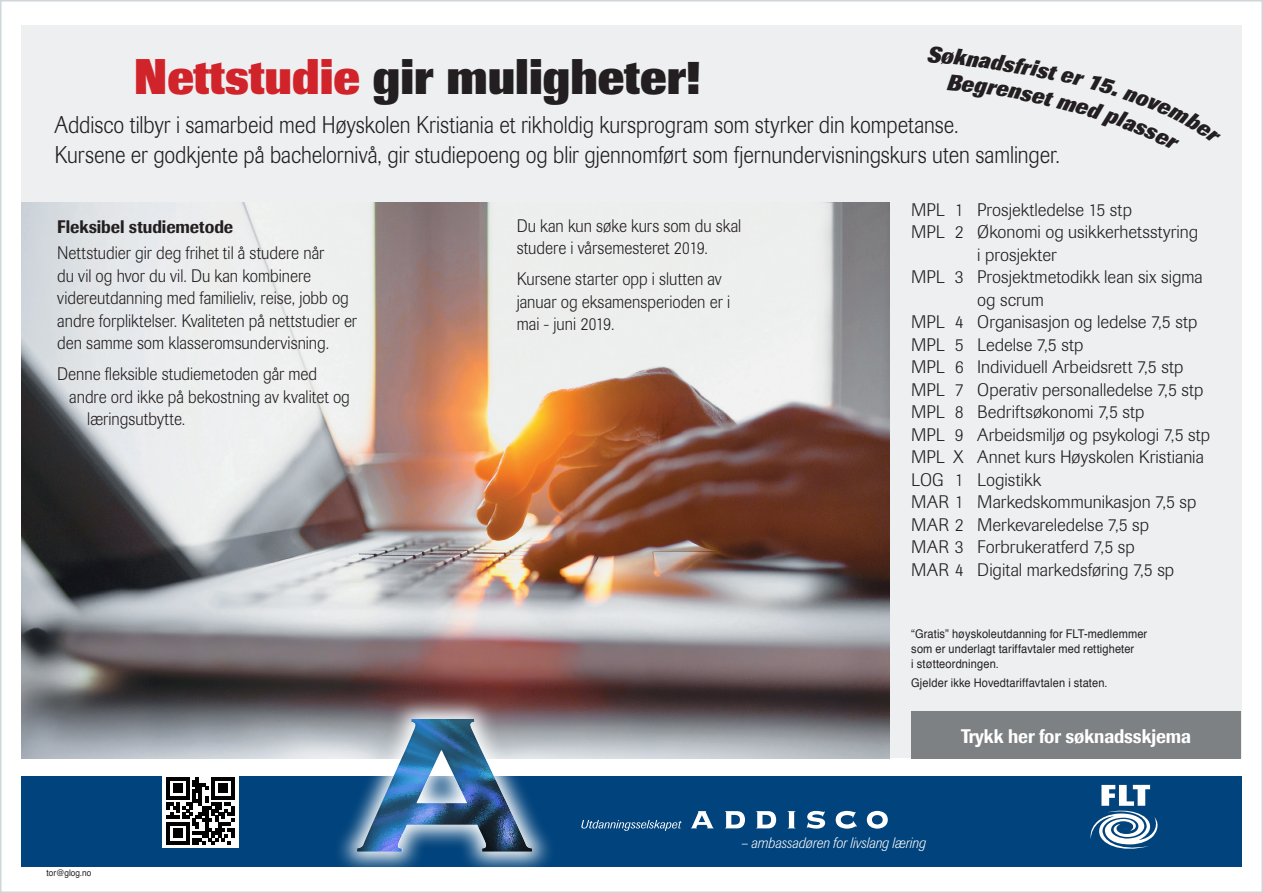
<style>
.page{position:relative;width:1263px;height:893px;background:#fff}
.page>*{position:absolute;margin:0;border:0;box-sizing:border-box;transform-origin:0 0}
.t1{font:800 49.5px "Imago";color:#231f20;scale:.89 1}
.t2{font:300 24px/30px "Imago";color:#231f20;scale:.9 1}
.t3{font:500 19.5px "Imago";letter-spacing:-.005em;color:#fff;scale:.9 1}
.t4{font:300 18px/22.5px "Imago";color:#231f20}
.t5{font:300 18px/22.5px "Imago";color:#231f20;scale:.92 1}
.t6{font:500 18px "Imago";letter-spacing:-.005em;color:#231f20;scale:.92 1}
.t7{font:italic 300 15px "Imago";color:#fff;scale:.92 1}
.t8{font:12px "Helvetica";letter-spacing:.01em;color:#231f20;scale:.92 1}
.t9{font:9px "Helvetica";letter-spacing:-.005em;color:#231f20;scale:.92 1}
.s1{color:#d1232a}
</style>
<div class="page">
<div style="left:21px;top:26px;width:1221px;height:732px;background:#edeff1"></div>
<img style="left:21px;top:203px;width:868px;height:556px">
<div style="left:21px;top:776px;width:1221px;height:91px;background:#01437c"></div>
<svg style="left:1090px;top:785px;width:67px;height:64px"></svg>
<div style="left:162px;top:767px;width:77px;height:81px;background:#fff"></div>
<svg style="left:167px;top:777px;width:67px;height:67px"></svg>
<svg style="left:691px;top:811px;width:23px;height:17px"></svg>
<svg style="left:725px;top:811px;width:20px;height:17px"></svg>
<svg style="left:756px;top:811px;width:20px;height:17px"></svg>
<svg style="left:788px;top:811px;width:7px;height:17px"></svg>
<svg style="left:807px;top:811px;width:18px;height:18px"></svg>
<svg style="left:836px;top:811px;width:21px;height:18px"></svg>
<svg style="left:867px;top:811px;width:21px;height:18px"></svg>
<svg style="left:581px;top:820px;width:101px;height:11px"></svg>
<svg style="left:334px;top:694px;width:222px;height:173px"></svg>
<img style="left:357px;top:719px;width:175px;height:133px">
<div style="left:911px;top:711px;width:329px;height:48px;background:#7e8183"></div>
<p class="t1" style="left:134px;top:47px;width:637px"><span class="s1">Nettstudie</span> gir muligheter!</p>
<p class="t2" style="left:55px;top:110px;width:1119px">Addisco tilbyr i samarbeid med Høyskolen Kristiania et rikholdig kursprogram som styrker din kompetanse.<br>Kursene er godkjente på bachelornivå, gir studiepoeng og blir gjennomført som fjernundervisningskurs uten samlinger.</p>
<p class="t6" style="left:57px;top:215px;width:193px">Fleksibel studiemetode</p>
<p class="t5" style="left:57px;top:242px;width:327px">Nettstudier gir deg frihet til å studere når<br>du vil og hvor du vil. Du kan kombinere videreutdanning med familieliv, reise, jobb og andre forpliktelser. Kvaliteten på nettstudier er den samme som klasseromsundervisning.</p>
<p class="t5" style="left:57px;top:363px;width:284px">Denne fleksible studiemetoden går med</p>
<p class="t5" style="left:69px;top:386px;width:306px">andre ord ikke på bekostning av kvalitet og</p>
<p class="t5" style="left:87px;top:408px;width:108px">læringsutbytte.</p>
<p class="t9" style="left:47px;top:866px;width:50px">tor@glog.no</p>
<p class="t5" style="left:517px;top:214px;width:246px">Du kan kun søke kurs som du skal studere i vårsemesteret 2019.</p>
<p class="t5" style="left:517px;top:268px;width:233px">Kursene starter opp i slutten av januar og eksamensperioden er i mai - juni 2019.</p>
<p class="t4" style="left:911px;top:199px;width:222px">MPL 1 Prosjektledelse 15 stp</p>
<p class="t4" style="left:977px;top:221px;width:222px;text-indent:-66px">MPL 2 Økonomi og usikkerhetsstyring i prosjekter</p>
<p class="t4" style="left:911px;top:266px;width:293px">MPL 3 Prosjektmetodikk lean six sigma</p>
<p class="t4" style="left:977px;top:289px;width:68px">og scrum</p>
<p class="t4" style="left:911px;top:311px;width:288px">MPL 4 Organisasjon og ledelse 7,5 stp</p>
<p class="t4" style="left:911px;top:334px;width:174px">MPL 5 Ledelse 7,5 stp</p>
<p class="t4" style="left:911px;top:356px;width:274px">MPL 6 Individuell Arbeidsrett 7,5 stp</p>
<p class="t4" style="left:911px;top:379px;width:294px">MPL 7 Operativ personalledelse 7,5 stp</p>
<p class="t4" style="left:911px;top:401px;width:235px">MPL 8 Bedriftsøkonomi 7,5 stp</p>
<p class="t4" style="left:911px;top:424px;width:301px">MPL 9 Arbeidsmiljø og psykologi 7,5 stp</p>
<p class="t4" style="left:911px;top:446px;width:294px">MPL X Annet kurs Høyskolen Kristiania</p>
<p class="t4" style="left:911px;top:469px;width:131px">LOG 1 Logistikk</p>
<p class="t4" style="left:911px;top:491px;width:287px">MAR 1 Markedskommunikasjon 7,5 sp</p>
<p class="t4" style="left:911px;top:514px;width:239px">MAR 2 Merkevareledelse 7,5 sp</p>
<p class="t4" style="left:911px;top:536px;width:225px">MAR 3 Forbrukeratferd 7,5 sp</p>
<p class="t4" style="left:911px;top:559px;width:265px">MAR 4 Digital markedsføring 7,5 sp</p>
<p class="t8" style="left:911px;top:624px;width:258px">“Gratis” høyskoleutdanning for FLT-medlemmer</p>
<p class="t8" style="left:911px;top:639px;width:244px">som er underlagt tariffavtaler med rettigheter</p>
<p class="t8" style="left:911px;top:654px;width:97px">i støtteordningen.</p>
<p class="t8" style="left:911px;top:674px;width:215px">Gjelder ikke Hovedtariffavtalen i staten.</p>
<p class="t3" style="left:961px;top:724px;width:257px">Trykk her for søknadsskjema</p>
<p class="t7" style="left:741px;top:834px;width:202px">– ambassadøren for livslang læring</p>
</div>
